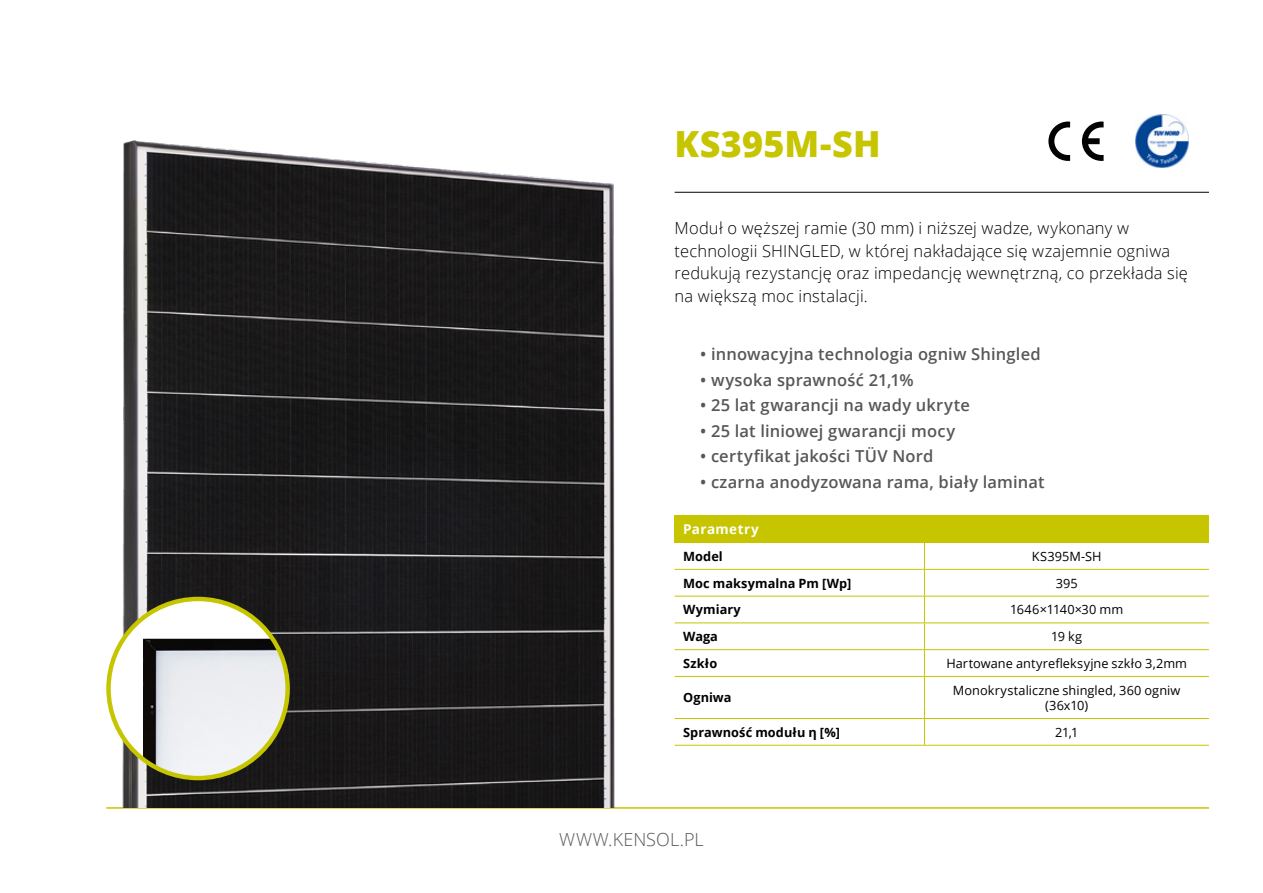
<style>
.page{position:relative;width:1263px;height:893px;background:#fff}
.page>*{position:absolute;margin:0;border:0;box-sizing:border-box;transform-origin:0 0}
.t1{font:800 36px "Open Sans";letter-spacing:.005em;color:#c6c500}
.t2{font:300 18px "Open Sans";letter-spacing:.005em;color:#575756}
.t3{font:300 16.5px/22.5px "Open Sans";letter-spacing:.01em;color:#000}
.t4{font:600 16.5px "Open Sans";letter-spacing:.01em;color:#575756}
.t5{font:700 13.5px "Open Sans";letter-spacing:.035em;color:#fff}
.t6{font:12.75px/15.3px "Open Sans";letter-spacing:.005em;color:#000;text-align:center}
.t7{font:700 12.75px "Open Sans";letter-spacing:.005em;color:#000}
</style>
<div class="page">
<hr style="left:106px;top:807px;width:1103px;height:2px;background:#c5c500">
<img style="left:121px;top:140px;width:493px;height:667px">
<hr style="left:675px;top:192px;width:534px;height:1px;background:#000">
<div style="left:109px;top:599px;width:179px;height:179px;background:#fff;border-radius:50%"></div>
<img style="left:143px;top:639px;width:145px;height:139px">
<div style="left:106px;top:597px;width:184px;height:183px;border:4px solid #c5c500;border-radius:50%"></div>
<div style="left:675px;top:515px;width:534px;height:28px;background:#c6c500"></div>
<hr style="left:675px;top:569px;width:249px;height:1px;background:#c6c500">
<hr style="left:924px;top:569px;width:285px;height:1px;background:#c6c500">
<hr style="left:675px;top:596px;width:249px;height:1px;background:#c6c500">
<hr style="left:924px;top:596px;width:285px;height:1px;background:#c6c500">
<hr style="left:675px;top:622px;width:249px;height:1px;background:#c6c500">
<hr style="left:924px;top:622px;width:285px;height:1px;background:#c6c500">
<hr style="left:675px;top:649px;width:249px;height:1px;background:#c6c500">
<hr style="left:924px;top:649px;width:285px;height:1px;background:#c6c500">
<svg style="left:924px;top:543px;width:1px;height:133px"></svg>
<hr style="left:675px;top:676px;width:249px;height:1px;background:#c6c500">
<hr style="left:924px;top:676px;width:285px;height:1px;background:#c6c500">
<hr style="left:924px;top:677px;width:1px;height:41px;background:#c6c500">
<hr style="left:675px;top:718px;width:249px;height:1px;background:#c6c500">
<hr style="left:924px;top:718px;width:285px;height:1px;background:#c6c500">
<svg style="left:924px;top:719px;width:1px;height:26px"></svg>
<hr style="left:675px;top:745px;width:249px;height:1px;background:#c6c500">
<hr style="left:924px;top:745px;width:285px;height:1px;background:#c6c500">
<img style="left:1135px;top:115px;width:53px;height:53px">
<svg style="left:1048px;top:122px;width:22px;height:39px"></svg>
<svg style="left:1082px;top:122px;width:21px;height:39px"></svg>
<h1 class="t1" style="left:675px;top:117px;width:207px">KS395M-SH</h1>
<p class="t3" style="left:675px;top:216px;width:515px">Moduł o węższej ramie (30 mm) i niższej wadze, wykonany w technologii SHINGLED, w której nakładające się wzajemnie ogniwa redukują rezystancję oraz impedancję wewnętrzną, co przekłada się na większą moc instalacji.</p>
<p class="t4" style="left:700px;top:343px;width:342px">• innowacyjna technologia ogniw Shingled</p>
<p class="t4" style="left:700px;top:368px;width:215px">• wysoka sprawność 21,1%</p>
<p class="t4" style="left:700px;top:394px;width:271px">• 25 lat gwarancji na wady ukryte</p>
<p class="t4" style="left:700px;top:419px;width:257px">• 25 lat liniowej gwarancji mocy</p>
<p class="t4" style="left:700px;top:445px;width:235px">• certyfikat jakości TÜV Nord</p>
<p class="t4" style="left:700px;top:470px;width:346px">• czarna anodyzowana rama, biały laminat</p>
<p class="t5" style="left:683px;top:520px;width:77px">Parametry</p>
<p class="t7" style="left:683px;top:547px;width:41px">Model</p>
<p class="t6" style="left:1032px;top:548px;width:71px">KS395M-SH</p>
<p class="t7" style="left:683px;top:574px;width:170px">Moc maksymalna Pm [Wp]</p>
<p class="t6" style="left:1056px;top:575px;width:23px">395</p>
<p class="t7" style="left:683px;top:601px;width:59px">Wymiary</p>
<p class="t6" style="left:1010px;top:602px;width:114px">1646×1140×30 mm</p>
<p class="t7" style="left:683px;top:627px;width:36px">Waga</p>
<p class="t6" style="left:1051px;top:628px;width:32px">19 kg</p>
<p class="t7" style="left:683px;top:654px;width:36px">Szkło</p>
<p class="t6" style="left:946px;top:655px;width:242px">Hartowane antyrefleksyjne szkło 3,2mm</p>
<p class="t7" style="left:683px;top:689px;width:50px">Ogniwa</p>
<p class="t6" style="left:953px;top:682px;width:229px">Monokrystaliczne shingled, 360 ogniw (36x10)</p>
<p class="t7" style="left:683px;top:723px;width:158px">Sprawność modułu η [%]</p>
<p class="t6" style="left:1055px;top:724px;width:25px">21,1</p>
<p class="t2" style="left:559px;top:827px;width:146px">WWW.KENSOL.PL</p>
</div>
